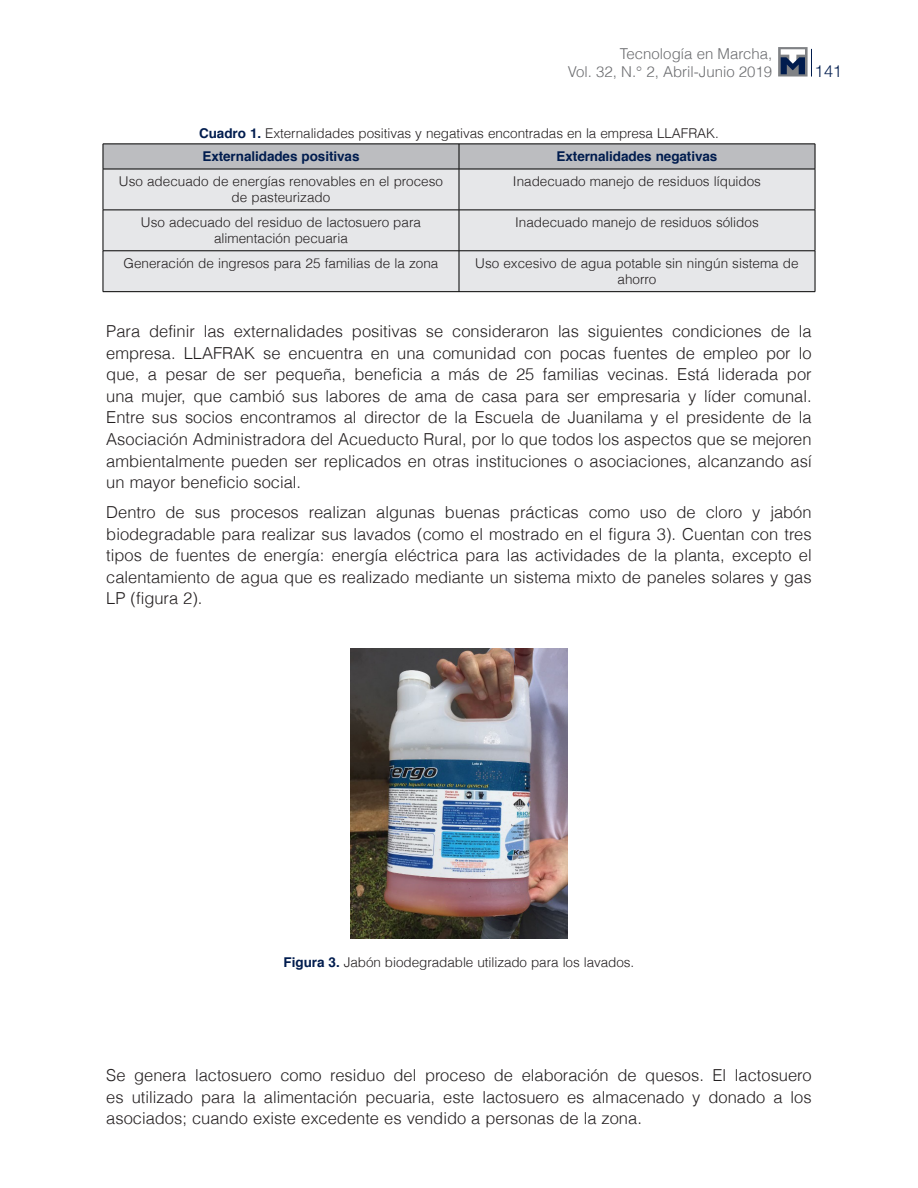
<style>
.page{position:relative;width:918px;height:1188px;background:#fff}
.page>*{position:absolute;margin:0;border:0;box-sizing:border-box;transform-origin:0 0}
._6texto{font:300 16.5px/21.6px "Helvetica";color:#231f20;text-align:justify}
.t1{font:300 16.5px "Helvetica Neue";color:#001c4e}
.t2{font:300 15px/18px "Helvetica";color:#6c6d70;text-align:right}
.textocuadros{font:300 13.5px/16.2px "Helvetica";color:#231f20;text-align:center}
._9tituloscuadros{font:300 13.5px "Helvetica";letter-spacing:-.005em;color:#231f20}
._9tituloscuadros1{font:700 13.5px "Helvetica";letter-spacing:-.005em;color:#001c4e}
.s1{font-weight:700;color:#001c4e}
</style>
<div class="page">
<svg style="left:811px;top:49px;width:1px;height:28px"></svg>
<svg style="left:778px;top:47px;width:30px;height:30px"></svg>
<svg style="left:781px;top:49px;width:24px;height:25px"></svg>
<div style="left:104px;top:170px;width:711px;height:121px;background:#e6e7e9"></div>
<svg style="left:103px;top:144px;width:713px;height:25px;background:#b4b5b8"></svg>
<hr style="left:103px;top:169px;width:356px;height:1px;background:#000">
<hr style="left:103px;top:169px;width:1px;height:41px;background:#000">
<hr style="left:459px;top:169px;width:356px;height:1px;background:#000">
<hr style="left:459px;top:169px;width:1px;height:41px;background:#000">
<hr style="left:815px;top:169px;width:1px;height:41px;background:#000">
<hr style="left:103px;top:210px;width:356px;height:1px;background:#000">
<hr style="left:103px;top:210px;width:1px;height:41px;background:#000">
<hr style="left:459px;top:210px;width:356px;height:1px;background:#000">
<hr style="left:459px;top:210px;width:1px;height:41px;background:#000">
<hr style="left:815px;top:210px;width:1px;height:41px;background:#000">
<hr style="left:103px;top:251px;width:356px;height:1px;background:#000">
<hr style="left:103px;top:251px;width:1px;height:40px;background:#000">
<hr style="left:459px;top:251px;width:356px;height:1px;background:#000">
<hr style="left:459px;top:251px;width:1px;height:40px;background:#000">
<hr style="left:815px;top:251px;width:1px;height:40px;background:#000">
<hr style="left:103px;top:291px;width:356px;height:1px;background:#000">
<hr style="left:459px;top:291px;width:356px;height:1px;background:#000">
<img style="left:350px;top:648px;width:218px;height:291px">
<p class="t2" style="left:568px;top:44px;width:206px">Tecnología en Marcha,<br>Vol. 32, N.° 2, Abril-Junio 2019</p>
<p class="t1" style="left:815px;top:57px;width:29px">141</p>
<p class="_9tituloscuadros" style="left:199px;top:122px;width:521px"><span class="s1">Cuadro 1.</span> Externalidades positivas y negativas encontradas en la empresa LLAFRAK.</p>
<p class="_9tituloscuadros1" style="left:202px;top:146px;width:159px">Externalidades positivas</p>
<p class="_9tituloscuadros1" style="left:557px;top:146px;width:162px">Externalidades negativas</p>
<p class="textocuadros" style="left:119px;top:173px;width:326px">Uso adecuado de energías renovables en el proceso de pasteurizado</p>
<p class="textocuadros" style="left:513px;top:173px;width:250px">Inadecuado manejo de residuos líquidos</p>
<p class="textocuadros" style="left:141px;top:214px;width:282px">Uso adecuado del residuo de lactosuero para alimentación pecuaria</p>
<p class="textocuadros" style="left:515px;top:214px;width:245px">Inadecuado manejo de residuos sólidos</p>
<p class="textocuadros" style="left:124px;top:254px;width:316px">Generación de ingresos para 25 familias de la zona</p>
<p class="textocuadros" style="left:475px;top:254px;width:325px">Uso excesivo de agua potable sin ningún sistema de ahorro</p>
<p class="_6texto" style="left:106px;top:320px;width:707px">Para definir las externalidades positivas se consideraron las siguientes condiciones de la empresa. LLAFRAK se encuentra en una comunidad con pocas fuentes de empleo por lo que, a pesar de ser pequeña, beneficia a más de 25 familias vecinas. Está liderada por una mujer, que cambió sus labores de ama de casa para ser empresaria y líder comunal.<br>Entre sus socios encontramos al director de la Escuela de Juanilama y el presidente de la Asociación Administradora del Acueducto Rural, por lo que todos los aspectos que se mejoren ambientalmente pueden ser replicados en otras instituciones o asociaciones, alcanzando así un mayor beneficio social.</p>
<p class="_6texto" style="left:106px;top:501px;width:707px">Dentro de sus procesos realizan algunas buenas prácticas como uso de cloro y jabón biodegradable para realizar sus lavados (como el mostrado en el figura 3). Cuentan con tres tipos de fuentes de energía: energía eléctrica para las actividades de la planta, excepto el calentamiento de agua que es realizado mediante un sistema mixto de paneles solares y gas LP (figura 2).</p>
<p class="_9tituloscuadros" style="left:284px;top:951px;width:352px"><span class="s1">Figura 3.</span> Jabón biodegradable utilizado para los lavados.</p>
<p class="_6texto" style="left:106px;top:1064px;width:707px">Se genera lactosuero como residuo del proceso de elaboración de quesos. El lactosuero es utilizado para la alimentación pecuaria, este lactosuero es almacenado y donado a los asociados; cuando existe excedente es vendido a personas de la zona.</p>
</div>
